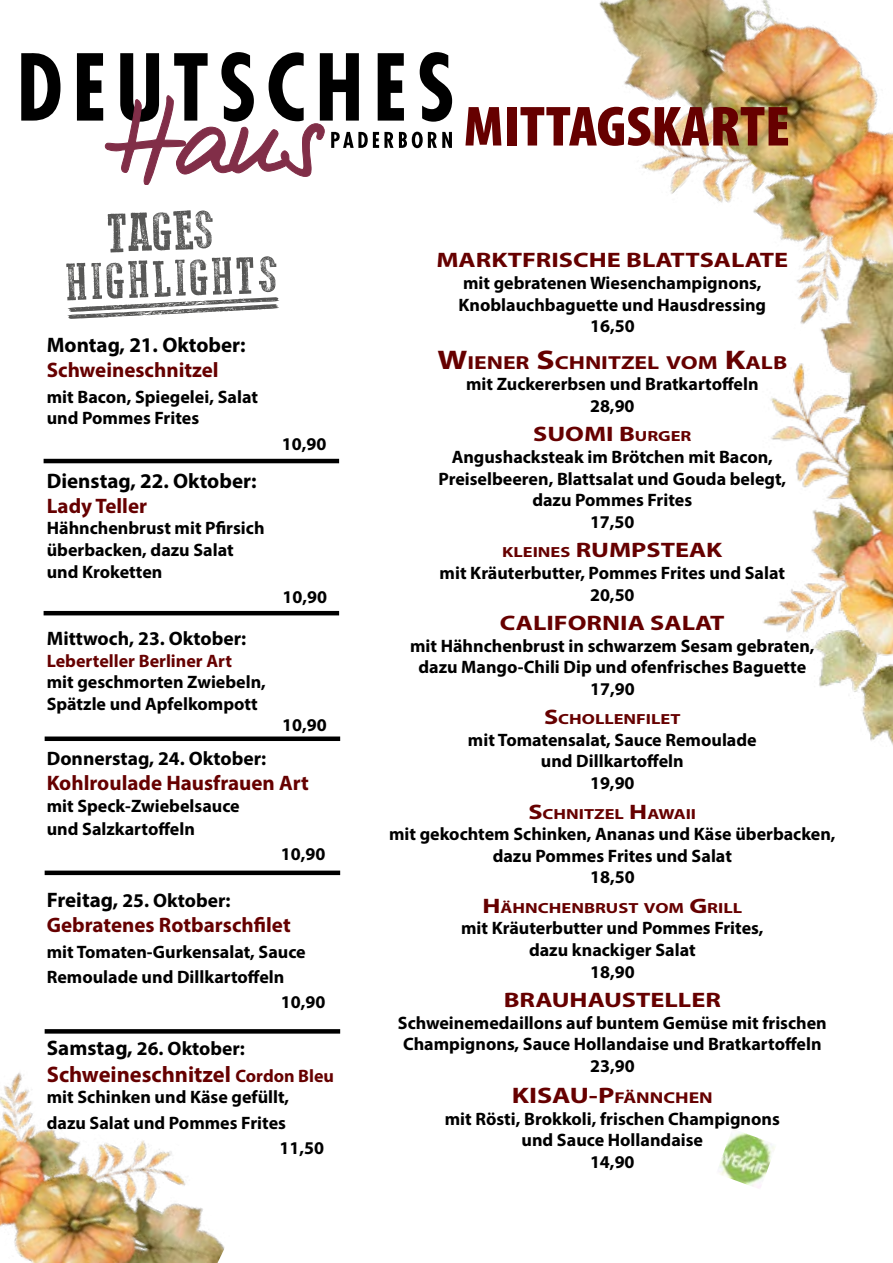
<style>
.page{position:relative;width:893px;height:1263px;background:#fff}
.page>*{position:absolute;margin:0;border:0;box-sizing:border-box;transform-origin:0 0}
.t1{font:900 condensed 57px "Myriad Pro";color:#600;scale:1.07 1}
.t2{font:700 22.5px "Myriad Pro";color:#600}
.t3{font:700 22.5px "Myriad Pro";color:#600;scale:1.25 1}
.t4{font:700 21px "Myriad Pro";color:#600}
.t5{font:700 21px "Myriad Pro";color:#600;scale:1.25 1}
.t6{font:700 21px "Myriad Pro";color:#000}
.t7{font:700 19.5px "Myriad Pro";color:#000}
.t8{font:700 18.9px "Myriad Pro";color:#600;scale:1.25 1}
.t9{font:700 18px/21.6px "Myriad Pro";color:#000;text-align:center}
.t10{font:700 18px "Myriad Pro";color:#600}
.t11{font:700 15.75px "Myriad Pro";color:#600;scale:1.25 1}
.t12{font:700 14.7px "Myriad Pro";color:#600;scale:1.25 1}
.s1{font-size:21px}
.s2{font-size:18px}
.s3{font-size:27px}
.s4{font-size:14.7px}
.s5{font-size:15.75px}
</style>
<div class="page">
<svg style="left:66px;top:210px;width:213px;height:109px"></svg>
<hr style="left:44px;top:459px;width:295px;height:4px;background:#000">
<hr style="left:44px;top:611px;width:295px;height:4px;background:#000">
<div style="left:45px;top:736px;width:295px;height:5px;background:#000"></div>
<div style="left:45px;top:870px;width:295px;height:5px;background:#000"></div>
<svg style="left:291px;top:1029px;width:49px;height:4px"></svg>
<img style="left:719px;top:1133px;width:56px;height:55px">
<svg style="left:21px;top:52px;width:419px;height:133px"></svg>
<img style="left:0;top:1029px;width:291px;height:234px">
<img style="left:440px;top:0;width:453px;height:237px">
<img style="left:763px;top:237px;width:130px;height:508px">
<p class="t6" style="left:47px;top:331px;width:200px">Montag, 21. Oktober:</p>
<p class="t4" style="left:47px;top:356px;width:173px">Schweineschnitzel</p>
<p class="t9" style="left:47px;top:385px;width:213px;text-align:left">mit Bacon, Spiegelei, Salat und Pommes Frites</p>
<p class="t6" style="left:47px;top:467px;width:211px">Dienstag, 22. Oktober:</p>
<p class="t4" style="left:47px;top:492px;width:102px">Lady Teller</p>
<p class="t9" style="left:47px;top:517px;width:219px;text-align:left">Hähnchenbrust mit Pfirsich überbacken, dazu Salat und Kroketten</p>
<p class="t7" style="left:47px;top:626px;width:201px">Mittwoch, 23. Oktober:</p>
<p class="t10" style="left:47px;top:649px;width:187px">Leberteller Berliner Art</p>
<p class="t9" style="left:47px;top:671px;width:221px;text-align:left">mit geschmorten Zwiebeln,<br>Spätzle und Apfelkompott</p>
<p class="t9" style="left:282px;top:432px;width:46px">10,90</p>
<p class="t9" style="left:283px;top:585px;width:46px">10,90</p>
<p class="t9" style="left:282px;top:714px;width:46px">10,90</p>
<p class="t7" style="left:47px;top:746px;width:221px">Donnerstag, 24. Oktober:</p>
<p class="t4" style="left:47px;top:769px;width:264px">Kohlroulade Hausfrauen Art</p>
<p class="t9" style="left:47px;top:793px;width:194px;line-height:23.4px;text-align:left">mit Speck-Zwiebelsauce und Salzkartoffeln</p>
<p class="t9" style="left:281px;top:843px;width:46px">10,90</p>
<p class="t7" style="left:47px;top:888px;width:185px"><span class="s1">Freitag,</span> 25. Oktober:</p>
<p class="t4" style="left:47px;top:911px;width:245px">Gebratenes Rotbarschfilet</p>
<p class="t9" style="left:47px;top:940px;width:261px">mit Tomaten-Gurkensalat, Sauce</p>
<p class="t9" style="left:47px;top:966px;width:239px">Remoulade und Dillkartoffeln</p>
<p class="t9" style="left:281px;top:991px;width:46px">10,90</p>
<p class="t7" style="left:47px;top:1035px;width:200px"><span class="s1">Samstag,</span> 26. Oktober:</p>
<p class="t2" style="left:47px;top:1059px;width:289px">Schweineschnitzel <span class="s2">Cordon Bleu</span></p>
<p class="t9" style="left:47px;top:1086px;width:244px">mit Schinken und Käse gefüllt,</p>
<p class="t9" style="left:47px;top:1111px;width:241px">dazu Salat und Pommes Frites</p>
<p class="t9" style="left:279px;top:1136px;width:46px">11,50</p>
<h1 class="t1" style="left:464px;top:90px;width:307px">MITTAGSKARTE</h1>
<p class="t5" style="left:436px;top:247px;width:283px">MARKTFRISCHE BLATTSALATE</p>
<p class="t9" style="left:458px;top:271px;width:309px">mit gebratenen Wiesenchampignons,<br>Knoblauchbaguette und Hausdressing<br>16,50</p>
<p class="t8" style="left:437px;top:350px;width:259px"><span class="s3">W</span>IENER <span class="s3">S</span>CH NITZEL VOM <span class="s3">K</span>ALB</p>
<p class="t9" style="left:466px;top:373px;width:294px">mit Zuckererbsen und Bratkartoffeln<br>28,90</p>
<p class="t5" style="left:533px;top:421px;width:119px">SUOMI B<span class="s4">URGER</span></p>
<p class="t9" style="left:438px;top:446px;width:349px">Angushacksteak im Brötchen mit Bacon,<br>Preiselbeeren, Blattsalat und Gouda belegt, dazu Pommes Frites<br>17,50</p>
<p class="t12" style="left:502px;top:543px;width:8px">KLEI</p>
<p class="t5" style="left:538px;top:537px;width:149px"><span class="s4">NES</span> RUMPSTEAK</p>
<p class="t9" style="left:440px;top:561px;width:347px">mit Kräuterbutter, Pommes Frites und Salat<br>20,50</p>
<p class="t5" style="left:500px;top:609px;width:181px">CALIFORNIA SALAT</p>
<p class="t9" style="left:410px;top:634px;width:406px">mit Hähnchenbrust in schwarzem Sesam gebraten, dazu Mango-Chili Dip und ofenfrisches Baguette<br>17,90</p>
<p class="t12" style="left:544px;top:710px;width:49px"><span class="s1">S</span>CHOLLE</p>
<p class="t12" style="left:624px;top:710px;width:18px">NFILET</p>
<p class="t9" style="left:468px;top:728px;width:290px">mit Tomatensalat, Sauce Remoulade und Dillkartoffeln<br>19,90</p>
<p class="t12" style="left:528px;top:804px;width:104px"><span class="s1">S</span>CHNITZEL <span class="s1">H</span>AWAII</p>
<p class="t9" style="left:389px;top:823px;width:448px">mit gekochtem Schinken, Ananas und Käse überbacken, dazu Pommes Frites und Salat<br>18,50</p>
<p class="t12" style="left:482px;top:898px;width:54px"><span class="s1">H</span>ÄHNCHE</p>
<p class="t12" style="left:571px;top:898px;width:20px">NBRUST</p>
<p class="t12" style="left:644px;top:898px;width:59px">VOM <span class="s1">G</span>RILL</p>
<p class="t9" style="left:461px;top:917px;width:304px">mit Kräuterbutter und Pommes Frites, dazu knackiger Salat<br>18,90</p>
<p class="t5" style="left:504px;top:986px;width:175px">BRAUHAUSTELLER</p>
<p class="t9" style="left:398px;top:1011px;width:430px">Schweinemedaillons auf buntem Gemüse mit frischen<br>Champignons, Sauce Hollandaise und Bratkartoffeln<br>23,90</p>
<p class="t3" style="left:512px;top:1081px;width:132px">KISAU-P<span class="s5">FÄNNCHE</span></p>
<p class="t11" style="left:699px;top:1087px;width:12px">N</p>
<p class="t9" style="left:445px;top:1107px;width:337px">mit Rösti, Brokkoli, frischen Champignons und Sauce Hollandaise<br>14,90</p>
</div>
